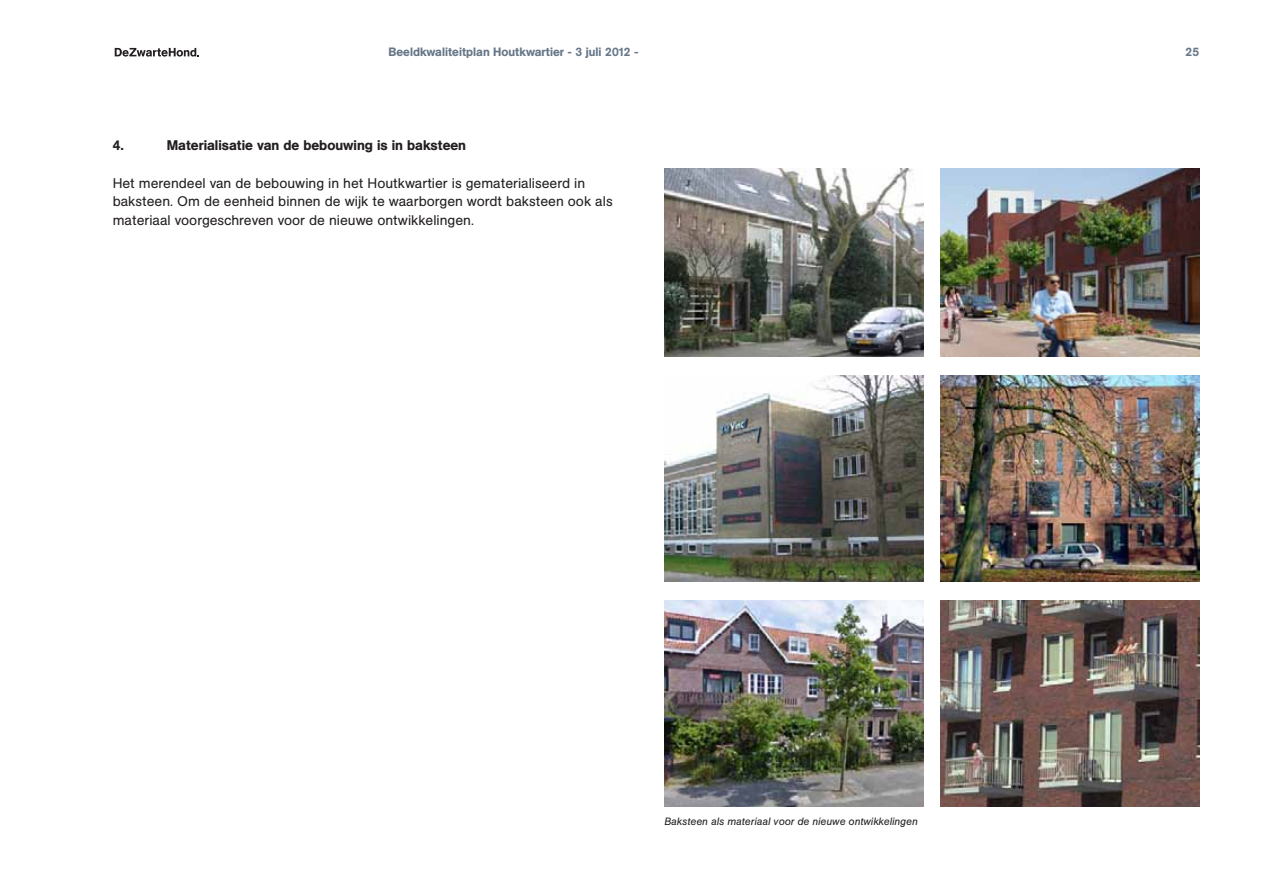
<style>
.page{position:relative;width:1263px;height:893px;background:#fff}
.page>*{position:absolute;margin:0;border:0;box-sizing:border-box;transform-origin:0 0}
.t1{font:13.8px/18.8px "SG Next BSK";color:#231f20}
.t2{font:500 13.8px "SG Next BSK";color:#231f20}
.t3{font:500 12px "SG Next BSK";color:#677788}
.niet_op_basislijn{font:italic 10.5px "SG Next BSK";color:#231f20}
</style>
<div class="page">
<svg style="left:115px;top:48px;width:84px;height:9px"></svg>
<img style="left:664px;top:375px;width:259px;height:206px">
<img style="left:664px;top:169px;width:259px;height:187px">
<img style="left:664px;top:600px;width:259px;height:206px">
<img style="left:940px;top:375px;width:259px;height:206px">
<img style="left:940px;top:600px;width:259px;height:206px">
<img style="left:940px;top:169px;width:259px;height:187px">
<p class="t3" style="left:389px;top:45px;width:251px">Beeldkwaliteitplan Houtkwartier - 3 juli 2012 -</p>
<p class="t3" style="left:1185px;top:45px;width:15px">25</p>
<p class="t2" style="left:113px;top:137px;width:13px">4.</p>
<p class="t2" style="left:167px;top:137px;width:301px">Materialisatie van de bebouwing is in baksteen</p>
<p class="t1" style="left:113px;top:174px;width:501px">Het merendeel van de bebouwing in het Houtkwartier is gematerialiseerd in baksteen. Om de eenheid binnen de wijk te waarborgen wordt baksteen ook als materiaal voorgeschreven voor de nieuwe ontwikkelingen.</p>
<p class="niet_op_basislijn" style="left:664px;top:815px;width:255px">Baksteen als materiaal voor de nieuwe ontwikkelingen</p>
</div>
